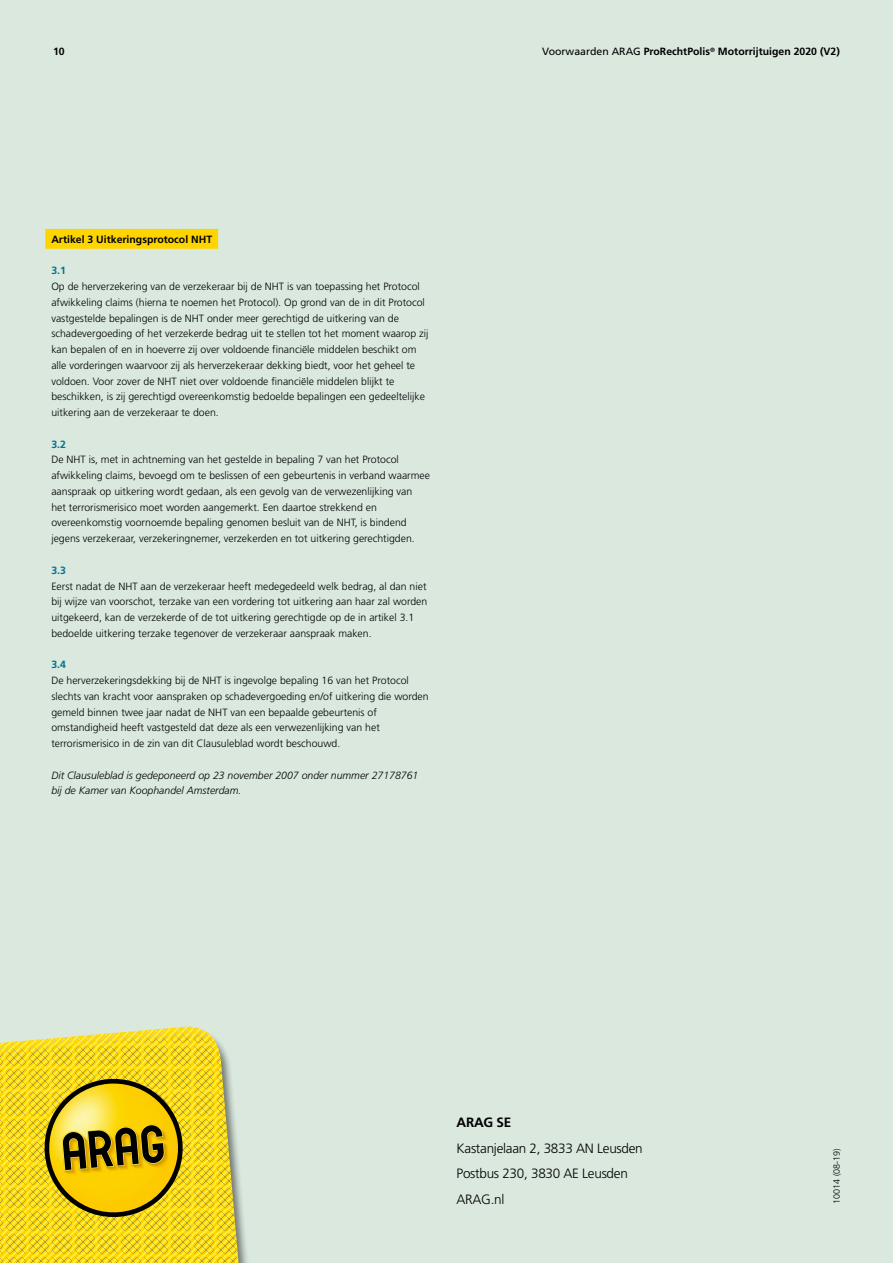
<style>
.page{position:relative;width:893px;height:1263px;background:#fff}
.page>*{position:absolute;margin:0;border:0;box-sizing:border-box;transform-origin:0 0}
.t1{font:300 13.5px/25.5px "Frutiger LT Pro";letter-spacing:-.02em;color:#000}
.t2{font:300 10.5px/15.8px "Frutiger LT Pro";color:#000}
.t3{font:italic 300 10.5px/15.8px "Frutiger LT Pro";color:#000}
.t4{font:700 10.5px "Frutiger LT Pro";color:#000}
.t5{font:300 9px "Frutiger LT Pro";color:#000}
.s1{font-weight:400}
.s2{font-weight:700;color:#00748f}
.s3{font-weight:700}
</style>
<div class="page">
<div style="left:0;top:0;width:892px;height:1263px;background:#dae8de"></div>
<div style="left:45px;top:229px;width:173px;height:20px;background:#ffd500"></div>
<div style="left:0;top:1028px;width:252px;height:235px;background:#000;opacity:.5"></div>
<svg style="left:0;top:1026px;width:241px;height:237px;background:#ecd436"></svg>
<svg style="left:41px;top:1076px;width:145px;height:144px;background:#c6a915"></svg>
<p class="t4" style="left:53px;top:45px;width:13px">10</p>
<p class="t4" style="left:542px;top:45px;width:299px"><span class="s1">Voorwaarden ARAG</span> ProRechtPolis<sup>®</sup> Motorrijtuigen 2020 (V2)</p>
<p class="t4" style="left:51px;top:233px;width:162px">Artikel 3 Uitkeringsprotocol NHT</p>
<p class="t2" style="left:51px;top:263px;width:379px"><span class="s2">3.1<br></span>Op de herverzekering van de verzekeraar bij de NHT is van toepassing het Protocol afwikkeling claims (hierna te noemen het Protocol). Op grond van de in dit Protocol vastgestelde bepalingen is de NHT onder meer gerechtigd de uitkering van de schadevergoeding of het verzekerde bedrag uit te stellen tot het moment waarop zij kan bepalen of en in hoeverre zij over voldoende financiële middelen beschikt om alle vorderingen waarvoor zij als herverzekeraar dekking biedt, voor het geheel te voldoen. Voor zover de NHT niet over voldoende financiële middelen blijkt te beschikken, is zij gerechtigd overeenkomstig bedoelde bepalingen een gedeeltelijke uitkering aan de verzekeraar te doen.</p>
<p class="t2" style="left:51px;top:436px;width:380px"><span class="s2">3.2<br></span>De NHT is, met in achtneming van het gestelde in bepaling 7 van het Protocol afwikkeling claims, bevoegd om te beslissen of een gebeurtenis in verband waarmee aanspraak op uitkering wordt gedaan, als een gevolg van de verwezenlijking van<br>het terrorismerisico moet worden aangemerkt. Een daartoe strekkend en overeenkomstig voornoemde bepaling genomen besluit van de NHT, is bindend jegens verzekeraar, verzekeringnemer, verzekerden en tot uitkering gerechtigden.</p>
<p class="t2" style="left:51px;top:562px;width:377px"><span class="s2">3.3<br></span>Eerst nadat de NHT aan de verzekeraar heeft medegedeeld welk bedrag, al dan niet bij wijze van voorschot, terzake van een vordering tot uitkering aan haar zal worden uitgekeerd, kan de verzekerde of de tot uitkering gerechtigde op de in artikel 3.1 bedoelde uitkering terzake tegenover de verzekeraar aanspraak maken.</p>
<p class="t2" style="left:51px;top:657px;width:379px"><span class="s2">3.4<br></span>De herverzekeringsdekking bij de NHT is ingevolge bepaling 16 van het Protocol slechts van kracht voor aanspraken op schadevergoeding en/of uitkering die worden gemeld binnen twee jaar nadat de NHT van een bepaalde gebeurtenis of omstandigheid heeft vastgesteld dat deze als een verwezenlijking van het terrorismerisico in de zin van dit Clausuleblad wordt beschouwd.</p>
<p class="t3" style="left:51px;top:767px;width:369px">Dit Clausuleblad is gedeponeerd op 23 november 2007 onder nummer 27178761 bij de Kamer van Koophandel Amsterdam.</p>
<p class="t1" style="left:457px;top:1110px;width:188px"><span class="s3">ARAG SE<br></span>Kastanjelaan 2, 3833 AN Leusden<br>Postbus 230, 3830 AE Leusden<br>ARAG.nl</p>
<p class="t5" style="left:831px;top:1204px;width:57px;rotate:-90deg">10014 (08-19)</p>
</div>
